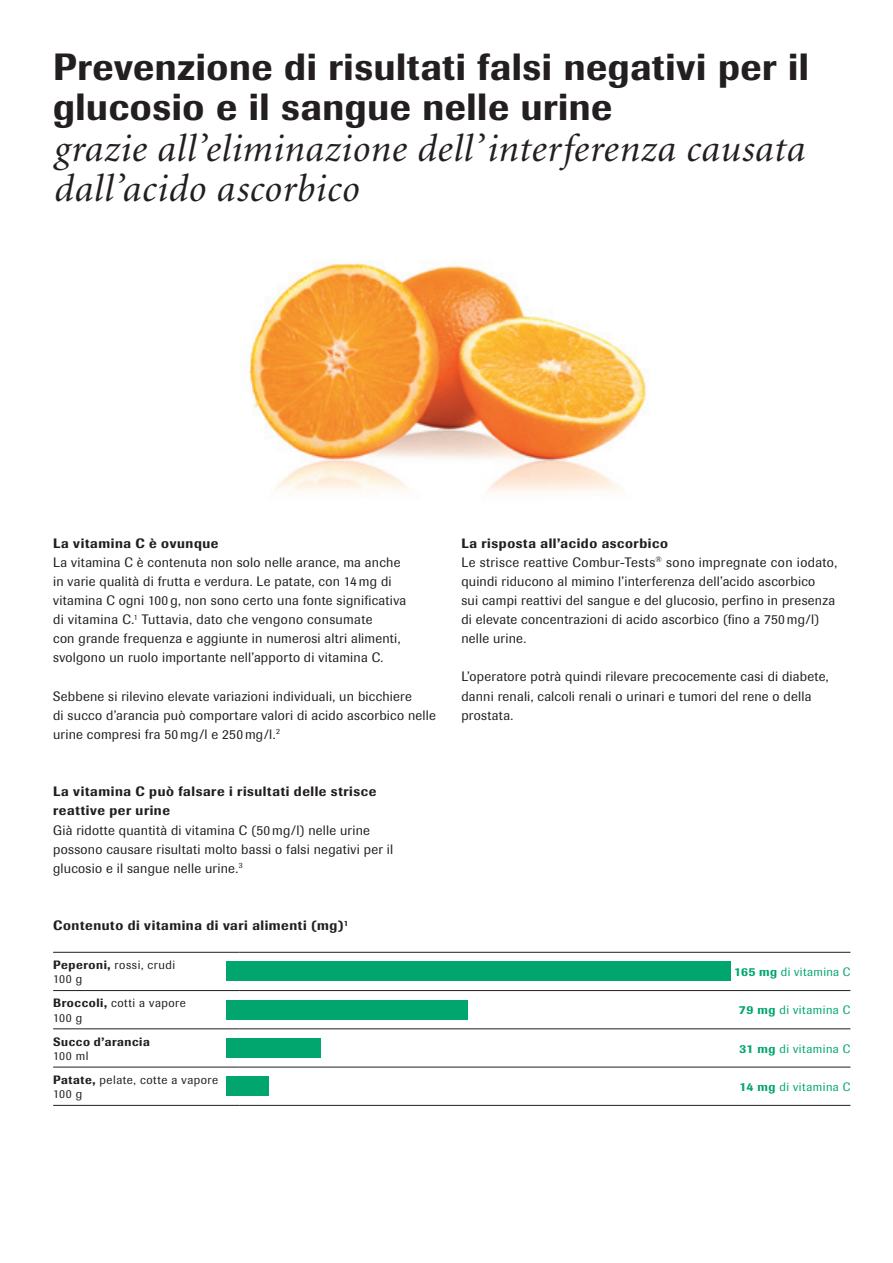
<style>
.page{position:relative;width:893px;height:1263px;background:#fff}
.page>*{position:absolute;margin:0;border:0;box-sizing:border-box;transform-origin:0 0}
.t1{font:italic 39px/40.5px "Minion";letter-spacing:.02em;color:#231f20}
.t2{font:500 37.5px/40.5px "Imago";letter-spacing:.015em;color:#231f20}
.t3{font:13.5px/19.2px "Imago";letter-spacing:.02em;color:#231f20}
.t4{font:500 13.5px/19.2px "Imago";letter-spacing:.045em;color:#231f20}
.t5{font:12px/14.4px "Imago";letter-spacing:.045em;color:#231f20}
.t6{font:12px "Imago";letter-spacing:.035em;color:#00a66e}
.t7{font:500 12px "Imago";letter-spacing:.045em;color:#231f20}
.s1{font-weight:500}
</style>
<div class="page">
<img style="left:249px;top:263px;width:398px;height:230px">
<div style="left:226px;top:961px;width:504px;height:19px;background:#00a66e"></div>
<div style="left:226px;top:1038px;width:95px;height:19px;background:#00a66e"></div>
<div style="left:226px;top:1000px;width:242px;height:19px;background:#00a66e"></div>
<div style="left:226px;top:1076px;width:43px;height:20px;background:#00a66e"></div>
<hr style="left:53px;top:952px;width:186px;height:1px;background:#231f20">
<hr style="left:239px;top:952px;width:611px;height:1px;background:#231f20">
<hr style="left:53px;top:990px;width:186px;height:1px;background:#231f20">
<hr style="left:239px;top:990px;width:611px;height:1px;background:#231f20">
<hr style="left:53px;top:1028px;width:186px;height:1px;background:#231f20">
<hr style="left:239px;top:1028px;width:611px;height:1px;background:#231f20">
<hr style="left:53px;top:1067px;width:186px;height:1px;background:#231f20">
<hr style="left:239px;top:1067px;width:611px;height:1px;background:#231f20">
<hr style="left:53px;top:1105px;width:186px;height:1px;background:#231f20">
<hr style="left:239px;top:1105px;width:611px;height:1px;background:#231f20">
<h2 class="t2" style="left:53px;top:46px;width:757px">Prevenzione di risultati falsi negativi per il glucosio e il sangue nelle urine</h2>
<h1 class="t1" style="left:53px;top:129px;width:752px">grazie all’eliminazione dell’interferenza causata dall’acido ascorbico</h1>
<p class="t4" style="left:53px;top:533px;width:167px">La vitamina C è ovunque</p>
<p class="t3" style="left:53px;top:552px;width:355px">La vitamina C è contenuta non solo nelle arance, ma anche in varie qualità di frutta e verdura. Le patate, con 14mg di vitamina C ogni 100 g, non sono certo una fonte significativa di vitamina C.<sup>1</sup> Tuttavia, dato che vengono consumate<br>con grande frequenza e aggiunte in numerosi altri alimenti, svolgono un ruolo importante nell’apporto di vitamina C.</p>
<p class="t3" style="left:53px;top:686px;width:384px">Sebbene si rilevino elevate variazioni individuali, un bicchiere<br>di succo d’arancia può comportare valori di acido ascorbico nelle urine compresi fra 50mg/l e 250mg/l.<sup>2</sup></p>
<p class="t4" style="left:53px;top:782px;width:325px">La vitamina C può falsare i risultati delle strisce reattive per urine</p>
<p class="t3" style="left:53px;top:820px;width:342px">Già ridotte quantità di vitamina C (50mg/l) nelle urine possono causare risultati molto bassi o falsi negativi per il glucosio e il sangue nelle urine.<sup>3</sup></p>
<p class="t3" style="left:461px;top:533px;width:377px"><span class="s1">La risposta all’acido ascorbico<br></span>Le strisce reattive Combur-Tests<sup>®</sup> sono impregnate con iodato, quindi riducono al mimino l’interferenza dell’acido ascorbico<br>sui campi reattivi del sangue e del glucosio, perfino in presenza di elevate concentrazioni di acido ascorbico (fino a 750mg/l) nelle urine.</p>
<p class="t3" style="left:461px;top:667px;width:369px">L’operatore potrà quindi rilevare precocemente casi di diabete, danni renali, calcoli renali o urinari e tumori del rene o della prostata.</p>
<p class="t4" style="left:53px;top:916px;width:297px">Contenuto di vitamina di vari alimenti (mg)<sup>1</sup></p>
<p class="t5" style="left:53px;top:958px;width:124px"><span class="s1">Peperoni,</span> rossi, crudi<br>100 g</p>
<p class="t6" style="left:734px;top:965px;width:118px"><span class="s1">165 mg</span> di vitamina C</p>
<p class="t5" style="left:53px;top:996px;width:134px"><span class="s1">Broccoli,</span> cotti a vapore<br>100 g</p>
<p class="t6" style="left:739px;top:1003px;width:113px"><span class="s1">79 mg</span> di vitamina C</p>
<p class="t7" style="left:53px;top:1034px;width:98px">Succo d’arancia</p>
<p class="t5" style="left:53px;top:1049px;width:37px">100 ml</p>
<p class="t6" style="left:739px;top:1041px;width:113px"><span class="s1">31 mg</span> di vitamina C</p>
<p class="t5" style="left:53px;top:1072px;width:167px"><span class="s1">Patate,</span> pelate, cotte a vapore<br>100 g</p>
<p class="t6" style="left:740px;top:1080px;width:112px"><span class="s1">14 mg</span> di vitamina C</p>
</div>
